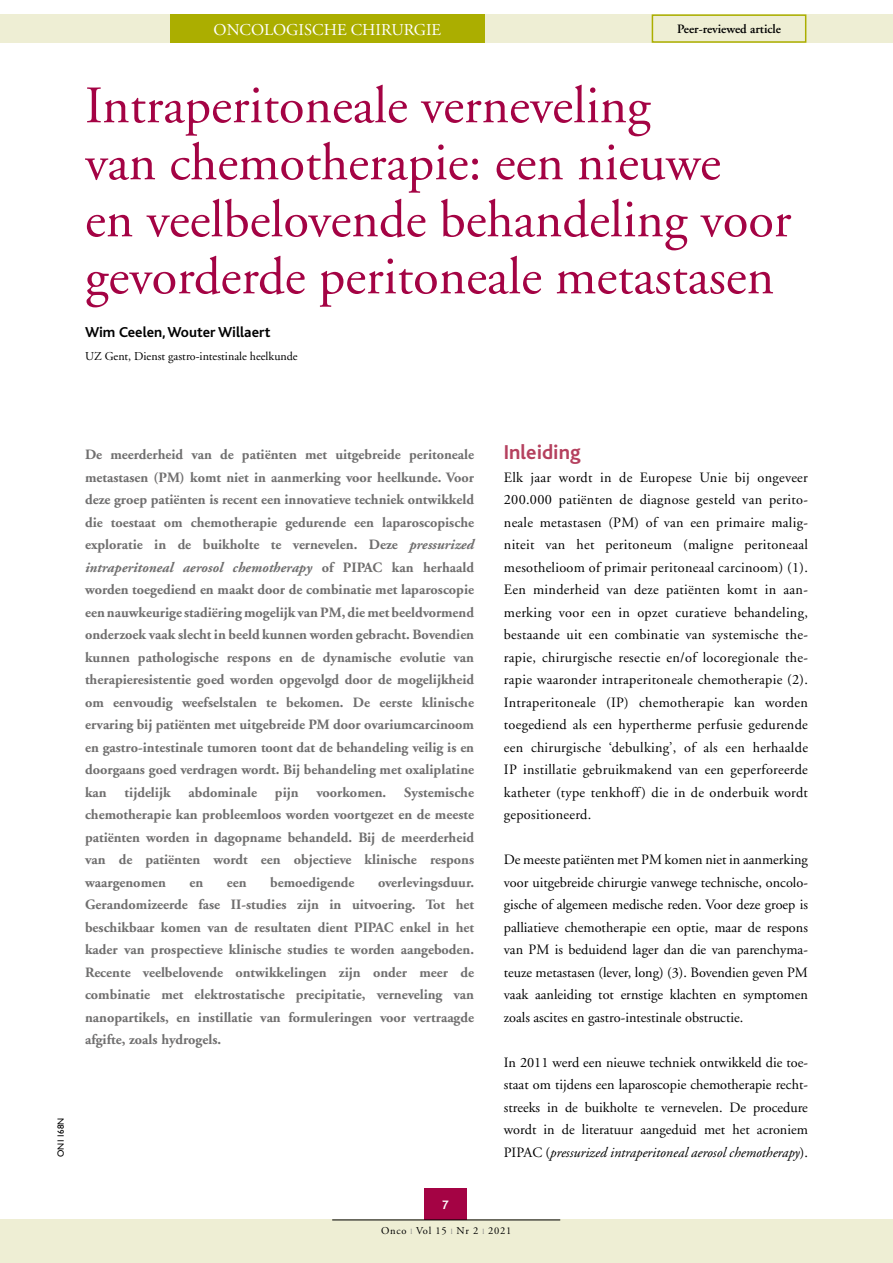
<style>
.page{position:relative;width:893px;height:1263px;background:#fff}
.page>*{position:absolute;margin:0;border:0;box-sizing:border-box;transform-origin:0 0}
.t1{font:52.5px/57px "Adobe Garamond";color:#a40344}
.t2{font:700 21px "Bliss";color:#b5415f}
.t3{font:16.5px "Adobe Garamond";color:#fff}
.t4{font:700 15px "Bliss";color:#000}
.t5{font:700 14.25px/22.5px "Adobe Garamond";color:#706f6f;text-align:justify}
.t6{font:14.25px/22.5px "Adobe Garamond";color:#000;text-align:justify}
.t7{font:600 12.75px "Adobe Garamond";color:#000}
.t8{font:700 12.75px "Bliss";color:#fff}
.t9{font:12px "Adobe Garamond";color:#000}
.t10{font:10.5px "Adobe Garamond";letter-spacing:.07em;color:#000}
.t11{font:9px "Gill Sans";color:#000}
.s1{font-style:italic}
.s2{font-size:7.5px;color:#878787}
</style>
<div class="page">
<div style="left:0;top:1219px;width:893px;height:44px;background:#eeeed4"></div>
<div style="left:424px;top:1188px;width:42px;height:32px;background:#a40344"></div>
<hr style="left:332px;top:1219px;width:228px;height:1px;background:#000">
<div style="left:0;top:14px;width:893px;height:29px;background:#eeeed4"></div>
<div style="left:170px;top:14px;width:315px;height:29px;background:#abae00"></div>
<div style="left:652px;top:14px;width:154px;height:29px;border:2px solid #abae00"></div>
<p class="t3" style="left:214px;top:21px;width:229px">ONCOLOGISCHE CHIRURGIE</p>
<p class="t7" style="left:677px;top:22px;width:106px">Peer-reviewed article</p>
<h1 class="t1" style="left:85px;top:78px;width:708px">Intraperitoneale verneveling<br>van chemotherapie: een nieuwe<br>en veelbelovende behandeling voor gevorderde peritoneale metastasen</h1>
<p class="t4" style="left:85px;top:324px;width:187px">Wim Ceelen, Wouter Willaert</p>
<p class="t9" style="left:85px;top:349px;width:214px">UZ Gent, Dienst gastro-intestinale heelkunde</p>
<p class="t11" style="left:56px;top:1157px;width:41px;rotate:-90deg">ON1168N</p>
<p class="t5" style="left:85px;top:444px;width:391px">De meerderheid van de patiënten met uitgebreide peritoneale metastasen (PM) komt niet in aanmerking voor heelkunde. Voor deze groep patiënten is recent een innovatieve techniek ontwikkeld die toestaat om chemotherapie gedurende een laparoscopische exploratie in de buikholte te vernevelen. Deze <span class="s1">pressurized intraperitoneal aerosol chemotherapy</span> of PIPAC kan herhaald worden toegediend en maakt door de combinatie met laparoscopie een nauwkeurige stadiëring mogelijk van PM, die met beeldvormend onderzoek vaak slecht in beeld kunnen worden gebracht. Bovendien kunnen pathologische respons en de dynamische evolutie van therapieresistentie goed worden opgevolgd door de mogelijkheid om eenvoudig weefselstalen te bekomen. De eerste klinische ervaring bij patiënten met uitgebreide PM door ovariumcarcinoom en gastro-intestinale tumoren toont dat de behandeling veilig is en doorgaans goed verdragen wordt. Bij behandeling met oxaliplatine kan</p>
<p class="t5" style="left:85px;top:781px;width:391px;text-indent:319px">Systemische chemotherapie kan probleemloos worden voortgezet en de meeste patiënten worden in dagopname behandeld. Bij de meerderheid van de patiënten wordt een objectieve klinische respons waargenomen</p>
<p class="t5" style="left:125px;top:781px;width:47px">tijdelijk</p>
<p class="t5" style="left:188px;top:781px;width:70px">abdominale</p>
<p class="t5" style="left:275px;top:781px;width:25px">pijn</p>
<p class="t5" style="left:316px;top:781px;width:71px">voorkomen.</p>
<p class="t5" style="left:85px;top:871px;width:391px;text-indent:293px">overlevingsduur.<br>Gerandomizeerde fase II-studies zijn in uitvoering. Tot het beschikbaar komen van de resultaten dient PIPAC enkel in het kader van prospectieve klinische studies te worden aangeboden.<br>Recente veelbelovende ontwikkelingen zijn onder meer de combinatie met elektrostatische precipitatie, verneveling van nanopartikels, en instillatie van formuleringen voor vertraagde afgifte, zoals hydrogels.</p>
<p class="t5" style="left:189px;top:871px;width:15px">en</p>
<p class="t5" style="left:227px;top:871px;width:21px">een</p>
<p class="t5" style="left:270px;top:871px;width:86px">bemoedigende</p>
<h2 class="t2" style="left:504px;top:441px;width:78px">Inleiding</h2>
<p class="t6" style="left:504px;top:466px;width:306px">Elk jaar wordt in de Europese Unie bij ongeveer 200.000 patiënten de diagnose gesteld van perito&shy;neale metastasen (PM) of van een primaire malig&shy;niteit van het peritoneum (maligne peritoneaal mesothelioom of primair peritoneaal carcinoom) (1).<br>Een minderheid van deze patiënten komt in aan&shy;merking voor een in opzet curatieve behandeling, bestaande uit een combinatie van systemische the&shy;rapie, chirurgische resectie en/of locoregionale the&shy;rapie waaronder intraperitoneale chemotherapie (2).<br>Intraperitoneale (IP) chemotherapie kan worden toegediend als een hypertherme perfusie gedurende een chirurgische ‘debulking’, of als een herhaalde IP instillatie gebruikmakend van een geperforeerde katheter (type tenkhoff) die in de onderbuik wordt gepositioneerd.</p>
<p class="t6" style="left:504px;top:849px;width:306px">De meeste patiënten met PM komen niet in aanmerking voor uitgebreide chirurgie vanwege technische, oncolo&shy;gische of algemeen medische reden. Voor deze groep is palliatieve chemotherapie een optie, maar de respons van PM is beduidend lager dan die van parenchyma&shy;teuze metastasen (lever, long) (3). Bovendien geven PM vaak aanleiding tot ernstige klachten en symptomen zoals ascites en gastro-intestinale obstructie.</p>
<p class="t6" style="left:504px;top:1051px;width:306px">In 2011 werd een nieuwe techniek ontwikkeld die toe&shy;staat om tijdens een laparoscopie chemotherapie recht&shy;streeks in de buikholte te vernevelen. De procedure wordt in de literatuur aangeduid met het acroniem PIPAC (<span class="s1">pressurized intraperitoneal aerosol chemotherapy</span>).</p>
<p class="t8" style="left:442px;top:1198px;width:8px">7</p>
<p class="t10" style="left:381px;top:1225px;width:132px">Onco <span class="s2">l</span> Vol 15 <span class="s2">l</span> Nr 2 <span class="s2">l</span> 2021</p>
</div>
